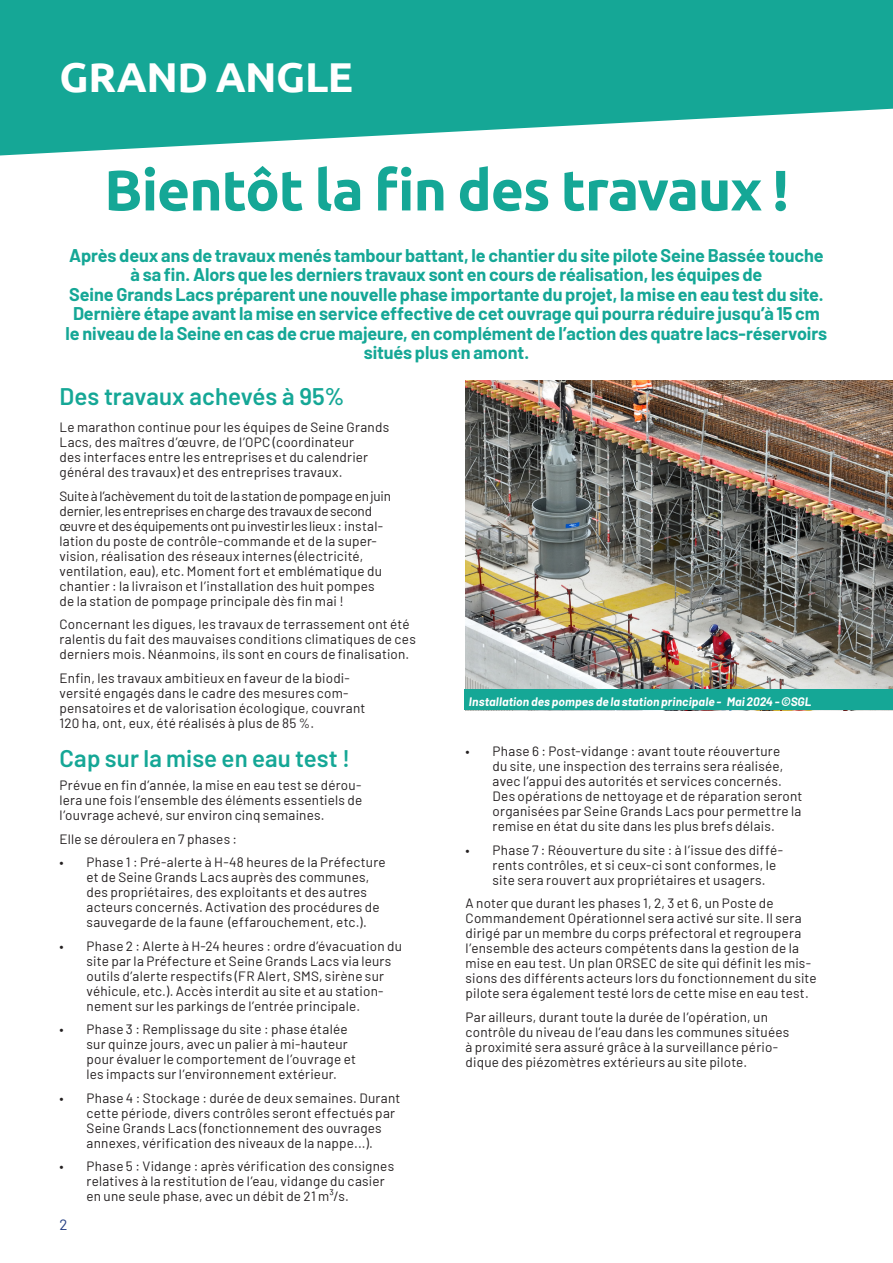
<style>
.page{position:relative;width:893px;height:1263px;background:#fff}
.page>*{position:absolute;margin:0;border:0;box-sizing:border-box;transform-origin:0 0}
.t1{font:700 57px "Ubuntu";letter-spacing:-.02em;color:#15a796}
.t2{font:700 41.7px "Ubuntu";letter-spacing:-.01em;color:#fff}
.TexteCourant{font:600 24px "Barlow";letter-spacing:.005em;color:#15a796}
.Inter{font:600 24px "Barlow";color:#15a796}
.t3{font:700 18px/19.5px "Barlow";letter-spacing:-.005em;color:#15a796;text-align:center}
.Questions{font:15px "Barlow";color:#264085}
.TexteCourant-2{font:13.5px/15px "Barlow";letter-spacing:.015em;color:#231f20}
.t4{font:italic 700 12px "Barlow";letter-spacing:.01em;color:#fff}
</style>
<div class="page">
<svg style="left:0;top:0;width:893px;height:155px;background:#37b4a5"></svg>
<img style="left:466px;top:381px;width:427px;height:309px">
<div style="left:465px;top:690px;width:428px;height:20px;background:#15a796"></div>
<p class="t2" style="left:60px;top:52px;width:295px">GRAND ANGLE</p>
<p class="t1" style="left:104px;top:156px;width:686px">Bientôt la fin des travaux !</p>
<p class="t3" style="left:66px;top:244px;width:763px">Après deux ans de travaux menés tambour battant, le chantier du site pilote Seine Bassée touche à sa fin. Alors que les derniers travaux sont en cours de réalisation, les équipes de<br>Seine Grands Lacs préparent une nouvelle phase importante du projet, la mise en eau test du site.<br>Dernière étape avant la mise en service effective de cet ouvrage qui pourra réduire jusqu’à 15 cm le niveau de la Seine en cas de crue majeure, en complément de l’action des quatre lacs-réservoirs situés plus en amont.</p>
<p class="Inter" style="left:60px;top:378px;width:287px">Des travaux achevés à 95%</p>
<p class="TexteCourant-2" style="left:60px;top:419px;width:331px">Le marathon continue pour les équipes de Seine Grands Lacs, des maîtres d’œuvre, de l’OPC (coordinateur<br>des interfaces entre les entreprises et du calendrier général des travaux) et des entreprises travaux.</p>
<p class="TexteCourant-2" style="left:60px;top:487px;width:333px">Suite à l’achèvement du toit de la station de pompage en juin dernier, les entreprises en charge des travaux de second œuvre et des équipements ont pu investir les lieux : instal&shy;lation du poste de contrôle-commande et de la super&shy;vision, réalisation des réseaux internes (électricité, ventilation, eau), etc. Moment fort et emblématique du chantier : la livraison et l’installation des huit pompes de la station de pompage principale dès fin mai !</p>
<p class="TexteCourant-2" style="left:60px;top:616px;width:358px">Concernant les digues, les travaux de terrassement ont été ralentis du fait des mauvaises conditions climatiques de ces derniers mois. Néanmoins, ils sont en cours de finalisation.</p>
<p class="TexteCourant-2" style="left:60px;top:669px;width:307px">Enfin, les travaux ambitieux en faveur de la biodi&shy;versité engagés dans le cadre des mesures com&shy;pensatoires et de valorisation écologique, couvrant 120 ha, ont, eux, été réalisés à plus de 85 %.</p>
<p class="t4" style="left:469px;top:693px;width:344px">Installation des pompes de la station principale - Mai 2024 - ©SGL</p>
<p class="TexteCourant" style="left:60px;top:740px;width:292px">Cap sur la mise en eau test !</p>
<p class="TexteCourant-2" style="left:60px;top:777px;width:304px;text-align:justify">Prévue en fin d’année, la mise en eau test se dérou&shy;lera une fois l’ensemble des éléments essentiels de l’ouvrage achevé, sur environ cinq semaines.</p>
<p class="TexteCourant-2" style="left:60px;top:830px;width:179px">Elle se déroulera en 7 phases :</p>
<p class="TexteCourant-2" style="left:87px;top:854px;width:301px;text-indent:-27px">• Phase 1 : Pré-alerte à H-48 heures de la Préfecture et de Seine Grands Lacs auprès des communes, des propriétaires, des exploitants et des autres acteurs concernés. Activation des procédures de sauvegarde de la faune (effarouchement, etc.).</p>
<p class="TexteCourant-2" style="left:87px;top:937px;width:317px;text-indent:-27px">• Phase 2 : Alerte à H-24 heures : ordre d’évacuation du site par la Préfecture et Seine Grands Lacs via leurs outils d’alerte respectifs (FR Alert, SMS, sirène sur véhicule, etc.). Accès interdit au site et au station&shy;nement sur les parkings de l’entrée principale.</p>
<p class="TexteCourant-2" style="left:87px;top:1021px;width:271px;text-indent:-27px">• Phase 3 : Remplissage du site : phase étalée sur quinze jours, avec un palier à mi-hauteur pour évaluer le comportement de l’ouvrage et les impacts sur l’environnement extérieur.</p>
<p class="TexteCourant-2" style="left:87px;top:1089px;width:315px;text-indent:-27px">• Phase 4 : Stockage : durée de deux semaines. Durant cette période, divers contrôles seront effectués par Seine Grands Lacs (fonctionnement des ouvrages annexes, vérification des niveaux de la nappe...).</p>
<p class="TexteCourant-2" style="left:87px;top:1158px;width:309px;text-indent:-27px">• Phase 5 : Vidange : après vérification des consignes relatives à la restitution de l’eau, vidange du casier en une seule phase, avec un débit de 21 m³/s.</p>
<p class="Questions" style="left:60px;top:1214px;width:10px">2</p>
<p class="TexteCourant-2" style="left:493px;top:743px;width:311px;text-indent:-27px">• Phase 6 : Post-vidange : avant toute réouverture<br>du site, une inspection des terrains sera réalisée, avec l’appui des autorités et services concernés.<br>Des opérations de nettoyage et de réparation seront organisées par Seine Grands Lacs pour permettre la remise en état du site dans les plus brefs délais.</p>
<p class="TexteCourant-2" style="left:493px;top:841px;width:292px;text-indent:-27px">• Phase 7 : Réouverture du site : à l’issue des diffé&shy;rents contrôles, et si ceux-ci sont conformes, le site sera rouvert aux propriétaires et usagers.</p>
<p class="TexteCourant-2" style="left:466px;top:895px;width:353px">A noter que durant les phases 1, 2, 3 et 6, un Poste de Commandement Opérationnel sera activé sur site. Il sera dirigé par un membre du corps préfectoral et regroupera l’ensemble des acteurs compétents dans la gestion de la mise en eau test. Un plan ORSEC de site qui définit les mis&shy;sions des différents acteurs lors du fonctionnement du site pilote sera également testé lors de cette mise en eau test.</p>
<p class="TexteCourant-2" style="left:466px;top:1008px;width:325px">Par ailleurs, durant toute la durée de l’opération, un contrôle du niveau de l’eau dans les communes situées à proximité sera assuré grâce à la surveillance pério&shy;dique des piézomètres extérieurs au site pilote.</p>
</div>
